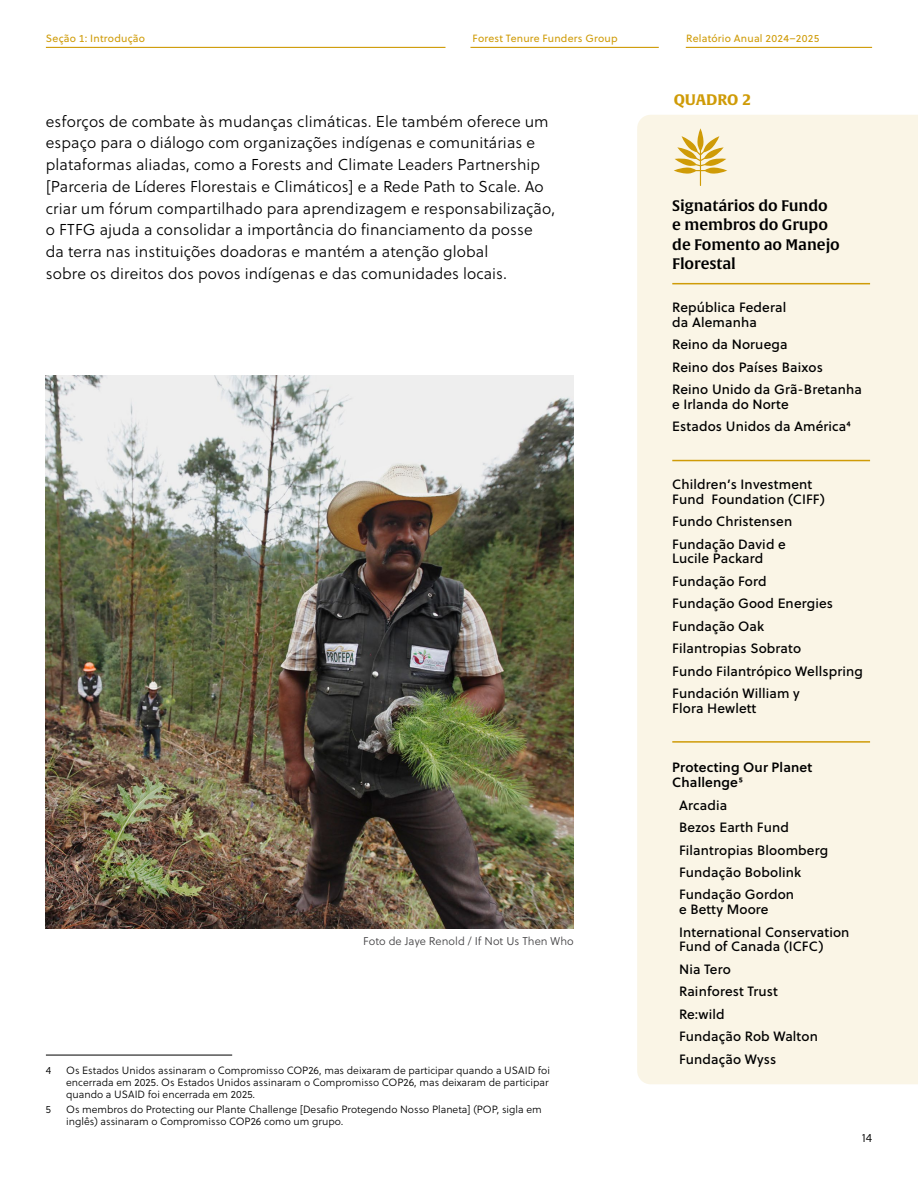
<style>
.page{position:relative;width:918px;height:1188px;background:#fff}
.page>*{position:absolute;margin:0;border:0;box-sizing:border-box;transform-origin:0 0}
.t1{font:15.75px/21.8px "Soleil Lt";letter-spacing:.005em;color:#000}
.t2{font:15px/19.5px "Alverata Sb";letter-spacing:-.005em;color:#000}
.t3{font:700 15px "Alverata";letter-spacing:-.005em;color:#cf9b07}
.t4{font:13.5px/22.4px "Soleil Bk";letter-spacing:.01em;color:#000}
.t5{font:13.5px/14.9px "Soleil Sb";letter-spacing:.01em;color:#000}
.t6{font:12px "Soleil Lt";color:#000}
.t7{font:11.25px "Soleil Lt";letter-spacing:.005em;color:#414042}
.t8{font:10.5px/12px "Soleil Lt";color:#000}
.t9{font:10.5px "Soleil";letter-spacing:.02em;color:#cf9b07}
</style>
<div class="page">
<hr style="left:470px;top:47px;width:189px;height:1px;background:#cf9b07">
<hr style="left:686px;top:47px;width:186px;height:1px;background:#cf9b07">
<hr style="left:46px;top:47px;width:399px;height:1px;background:#cf9b07">
<img style="left:46px;top:375px;width:528px;height:553px">
<hr style="left:46px;top:1055px;width:186px;height:1px;background:#000">
<div style="left:637px;top:115px;width:281px;height:969px;background:#faf5e6"></div>
<svg style="left:674px;top:128px;width:53px;height:58px;background:#eddaa5"></svg>
<hr style="left:672px;top:283px;width:198px;height:1px;background:#cf9b07">
<hr style="left:672px;top:460px;width:198px;height:1px;background:#cf9b07">
<hr style="left:672px;top:741px;width:198px;height:2px;background:#cf9b07">
<p class="t9" style="left:46px;top:30px;width:101px">Seção 1: Introdução</p>
<p class="t9" style="left:472px;top:30px;width:147px">Forest Tenure Funders Group</p>
<p class="t9" style="left:686px;top:30px;width:135px">Relatório Anual 2024–2025</p>
<p class="t3" style="left:674px;top:90px;width:80px">QUADRO 2</p>
<p class="t1" style="left:46px;top:110px;width:511px">esforços de combate às mudanças climáticas. Ele também oferece um espaço para o diálogo com organizações indígenas e comunitárias e plataformas aliadas, como a Forests and Climate Leaders Partnership [Parceria de Líderes Florestais e Climáticos] e a Rede Path to Scale. Ao criar um fórum compartilhado para aprendizagem e responsabilização, o FTFG ajuda a consolidar a importância do financiamento da posse<br>da terra nas instituições doadoras e mantém a atenção global<br>sobre os direitos dos povos indígenas e das comunidades locais.</p>
<p class="t7" style="left:363px;top:934px;width:212px">Foto de Jaye Renold / If Not Us Then Who</p>
<p class="t8" style="left:46px;top:1064px;width:7px">4</p>
<p class="t8" style="left:66px;top:1064px;width:485px">Os Estados Unidos assinaram o Compromisso COP26, mas deixaram de participar quando a USAID foi encerrada em 2025. Os Estados Unidos assinaram o Compromisso COP26, mas deixaram de participar quando a USAID foi encerrada em 2025.</p>
<p class="t8" style="left:46px;top:1103px;width:7px">5</p>
<p class="t8" style="left:66px;top:1103px;width:477px">Os membros do Protecting our Plante Challenge [Desafio Protegendo Nosso Planeta] (POP, sigla em inglês) assinaram o Compromisso COP26 como um grupo.</p>
<p class="t2" style="left:672px;top:196px;width:169px">Signatários do Fundo e membros do Grupo de Fomento ao Manejo<br>Florestal</p>
<p class="t4" style="left:672px;top:299px;width:115px;line-height:14.9px">República Federal da Alemanha</p>
<p class="t4" style="left:672px;top:333px;width:191px">Reino da Noruega<br>Reino dos Países Baixos<br>Reino Unido da Grã-Bretanha</p>
<p class="t4" style="left:672px;top:393px;width:180px">e Irlanda do Norte<br>Estados Unidos da América4</p>
<p class="t4" style="left:672px;top:476px;width:154px;line-height:14.9px">Children’s Investment<br>Fund Foundation (CIFF)</p>
<p class="t4" style="left:672px;top:510px;width:121px">Fundo Christensen<br>Fundação David e</p>
<p class="t4" style="left:672px;top:547px;width:192px">Lucile Packard<br>Fundação Ford<br>Fundação Good Energies<br>Fundação Oak<br>Filantropias Sobrato<br>Fundo Filantrópico Wellspring<br>Fundación William y</p>
<p class="t4" style="left:672px;top:696px;width:86px">Flora Hewlett</p>
<p class="t5" style="left:672px;top:760px;width:142px">Protecting Our Planet<br>Challenge5</p>
<p class="t4" style="left:679px;top:793px;width:151px">Arcadia<br>Bezos Earth Fund<br>Filantropias Bloomberg<br>Fundação Bobolink<br>Fundação Gordon</p>
<p class="t4" style="left:679px;top:898px;width:172px">e Betty Moore<br>International Conservation</p>
<p class="t4" style="left:679px;top:935px;width:146px">Fund of Canada (ICFC)<br>Nia Tero<br>Rainforest Trust<br>Re:wild<br>Fundação Rob Walton<br>Fundação Wyss</p>
<p class="t6" style="left:862px;top:1130px;width:12px">14</p>
</div>
